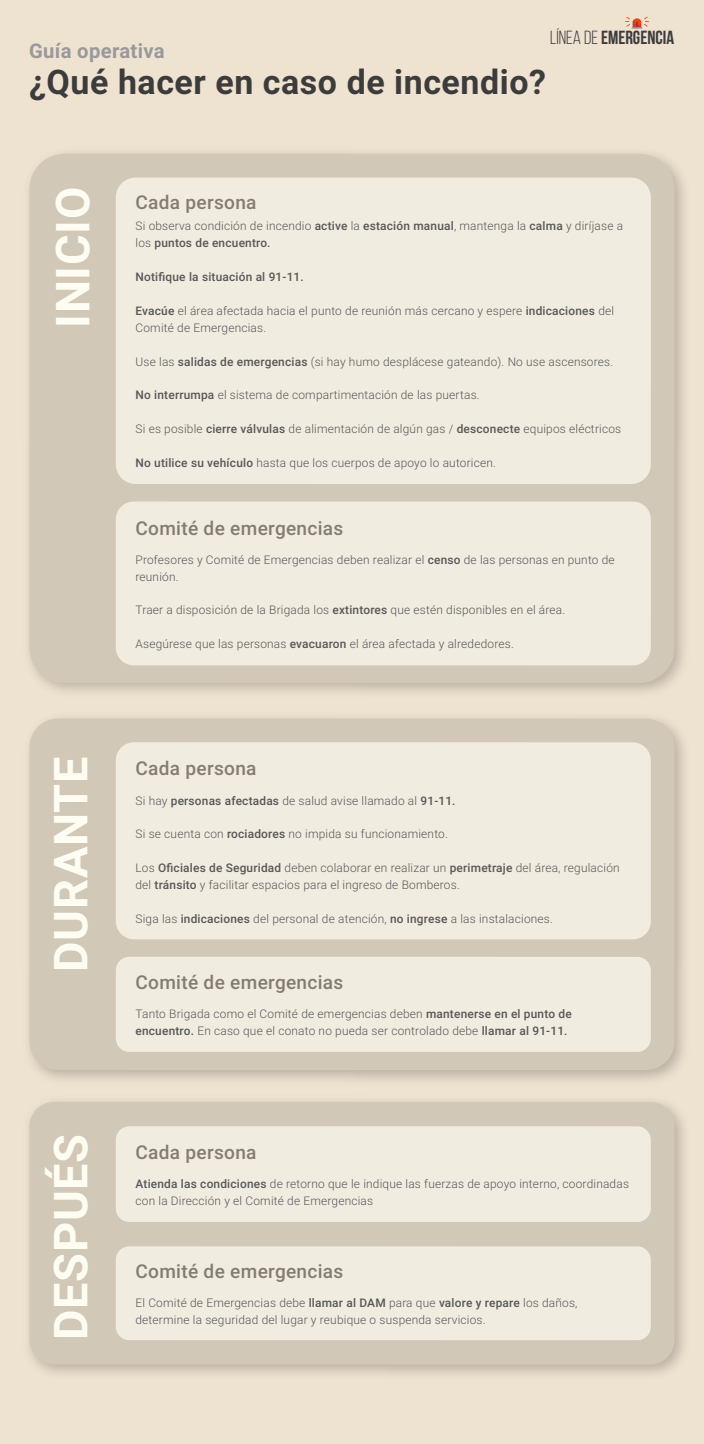
<style>
.page{position:relative;width:704px;height:1444px;background:#fff}
.page>*{position:absolute;margin:0;border:0;box-sizing:border-box;transform-origin:0 0}
.t1{font:700 46.88px "Roboto";letter-spacing:.015em;color:#fffdf2}
.t2{font:700 33.94px "Roboto";letter-spacing:.015em;color:#3c3c3b}
.t3{font:700 20.19px "Roboto";letter-spacing:.015em;color:#999}
.t4{font:500 19px "Roboto";letter-spacing:.015em;color:#837c73}
.t5{font:700 19px "Bebas Neue";color:#3c3c3b}
.t6{font:300 11.88px/16.9px "Roboto";letter-spacing:.015em;color:#575756}
.t7{font:500 11.88px "Roboto";letter-spacing:.015em;color:#575756}
.s1{font-weight:400}
.s2{font-weight:500}
</style>
<div class="page">
<div style="left:0;top:0;width:703px;height:1443px;background:#eee2d1"></div>
<div style="left:29px;top:154px;width:645px;height:529px;background:#d2c8b8;border-radius:35px"></div>
<div style="left:29px;top:718px;width:645px;height:351px;background:#d2c8b8;border-radius:29px"></div>
<div style="left:29px;top:1101px;width:645px;height:263px;background:#d2c8b8;border-radius:25px"></div>
<div style="left:116px;top:177px;width:534px;height:307px;background:#f1ece0;border-radius:20px"></div>
<div style="left:116px;top:501px;width:534px;height:164px;background:#f1ece0;border-radius:18px"></div>
<div style="left:116px;top:742px;width:534px;height:197px;background:#f1ece0;border-radius:18px"></div>
<div style="left:116px;top:956px;width:534px;height:95px;background:#f1ece0;border-radius:14px"></div>
<div style="left:116px;top:1126px;width:534px;height:95px;background:#f1ece0;border-radius:14px"></div>
<div style="left:116px;top:1246px;width:534px;height:93px;background:#f1ece0;border-radius:13px"></div>
<svg style="left:625px;top:17px;width:23px;height:12px"></svg>
<h3 class="t3" style="left:29px;top:36px;width:137px">Guía operativa</h3>
<h3 class="t5" style="left:549px;top:27px;width:125px"><span class="s1">LÍNEA DE</span> EMERGENCIA</h3>
<h2 class="t2" style="left:29px;top:58px;width:518px">¿Qué hacer en caso de incendio?</h2>
<h1 class="t1" style="left:40px;top:328px;width:142px;rotate:-90deg">INICIO</h1>
<h1 class="t1" style="left:38px;top:971px;width:217px;rotate:-90deg">DURANTE</h1>
<h1 class="t1" style="left:38px;top:1339px;width:208px;rotate:-90deg">DESPUÉS</h1>
<h3 class="t4" style="left:135px;top:188px;width:122px">Cada persona</h3>
<p class="t6" style="left:135px;top:217px;width:489px">Si observa condición de incendio <span class="s2">active</span> la <span class="s2">estación manual</span>, mantenga la <span class="s2">calma</span> y diríjase a los <span class="s2">puntos de encuentro.</span></p>
<p class="t7" style="left:135px;top:268px;width:170px">Notifique la situación al 91-11.</p>
<p class="t6" style="left:135px;top:302px;width:480px"><span class="s2">Evacúe</span> el área afectada hacia el punto de reunión más cercano y espere <span class="s2">indicaciones</span> del<br>Comité de Emergencias.</p>
<p class="t6" style="left:135px;top:352px;width:479px">Use las <span class="s2">salidas de emergencias</span> (si hay humo desplácese gateando). No use ascensores.</p>
<p class="t6" style="left:135px;top:386px;width:345px"><span class="s2">No interrumpa</span> el sistema de compartimentación de las puertas.</p>
<p class="t6" style="left:135px;top:420px;width:487px">Si es posible <span class="s2">cierre válvulas</span> de alimentación de algún gas / <span class="s2">desconecte</span> equipos eléctricos</p>
<p class="t6" style="left:135px;top:453px;width:362px"><span class="s2">No utilice su vehículo</span> hasta que los cuerpos de apoyo lo autoricen.</p>
<h3 class="t4" style="left:135px;top:514px;width:209px">Comité de emergencias</h3>
<p class="t6" style="left:135px;top:550px;width:480px">Profesores y Comité de Emergencias deben realizar el <span class="s2">censo</span> de las personas en punto de reunión.</p>
<p class="t6" style="left:135px;top:601px;width:431px">Traer a disposición de la Brigada los <span class="s2">extintores</span> que estén disponibles en el área.</p>
<p class="t6" style="left:135px;top:635px;width:379px">Asegúrese que las personas <span class="s2">evacuaron</span> el área afectada y alrededores.</p>
<h3 class="t4" style="left:135px;top:755px;width:122px">Cada persona</h3>
<p class="t6" style="left:135px;top:791px;width:321px">Si hay <span class="s2">personas afectadas</span> de salud avise llamado al <span class="s2">91-11.</span></p>
<p class="t6" style="left:135px;top:825px;width:314px">Si se cuenta con <span class="s2">rociadores</span> no impida su funcionamiento.</p>
<p class="t6" style="left:135px;top:858px;width:485px">Los <span class="s2">Oficiales de Seguridad</span> deben colaborar en realizar un <span class="s2">perimetraje</span> del área, regulación del <span class="s2">tránsito</span> y facilitar espacios para el ingreso de Bomberos.</p>
<p class="t6" style="left:135px;top:909px;width:418px">Siga las <span class="s2">indicaciones</span> del personal de atención, <span class="s2">no ingrese</span> a las instalaciones.</p>
<h3 class="t4" style="left:135px;top:968px;width:209px">Comité de emergencias</h3>
<p class="t6" style="left:135px;top:1004px;width:437px">Tanto Brigada como el Comité de emergencias deben <span class="s2">mantenerse en el punto de encuentro.</span> En caso que el conato no pueda ser controlado debe <span class="s2">llamar al 91-11.</span></p>
<h3 class="t4" style="left:135px;top:1138px;width:122px">Cada persona</h3>
<p class="t6" style="left:135px;top:1174px;width:494px"><span class="s2">Atienda las condiciones</span> de retorno que le indique las fuerzas de apoyo interno, coordinadas con la Dirección y el Comité de Emergencias</p>
<h3 class="t4" style="left:135px;top:1257px;width:209px">Comité de emergencias</h3>
<p class="t6" style="left:135px;top:1293px;width:443px">El Comité de Emergencias debe <span class="s2">llamar al DAM</span> para que <span class="s2">valore y repare</span> los daños, determine la seguridad del lugar y reubique o suspenda servicios.</p>
</div>
